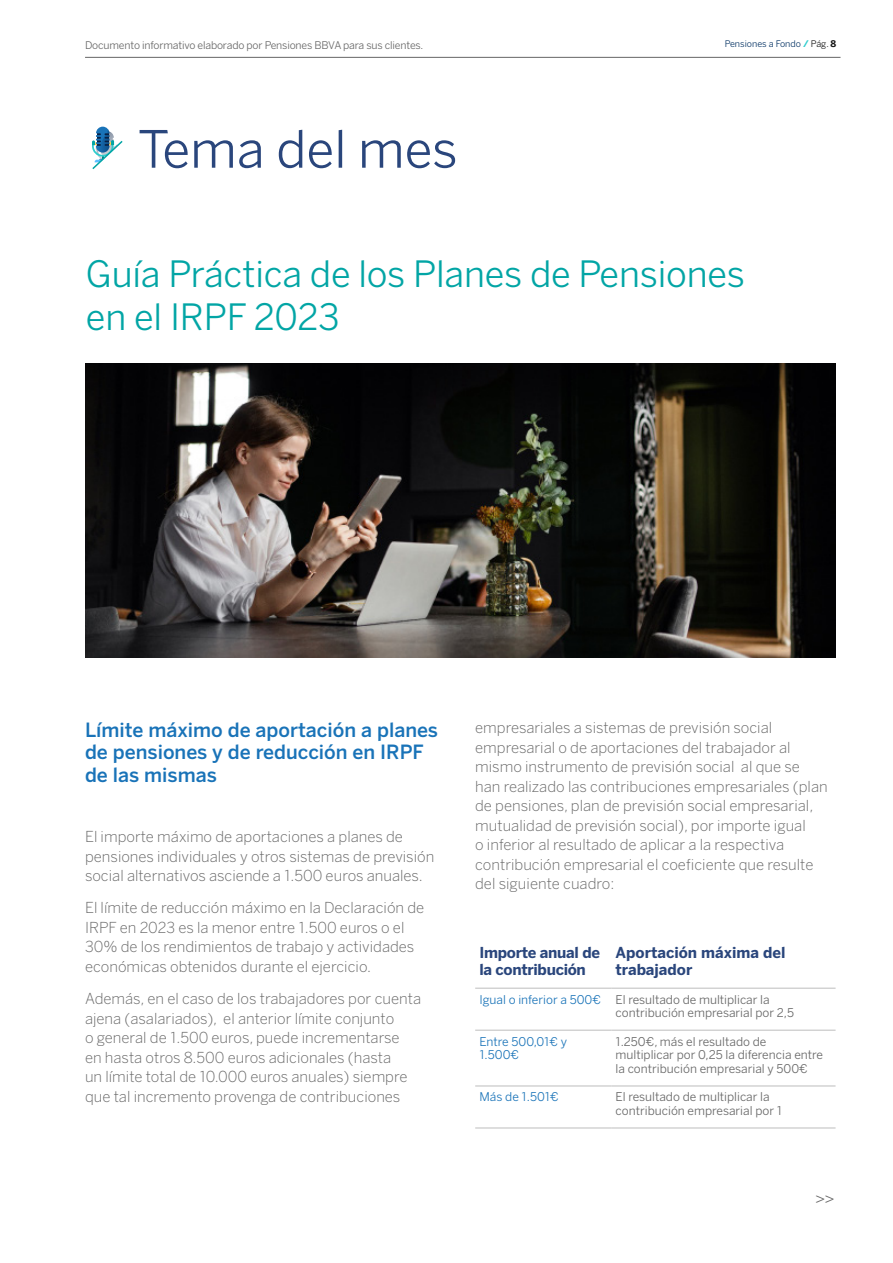
<style>
.page{position:relative;width:893px;height:1263px;background:#fff}
.page>*{position:absolute;margin:0;border:0;box-sizing:border-box;transform-origin:0 0}
.título_sección{font:51px "Benton Sans BBVA";color:#2a467c}
.título_tema{font:36px/43.2px "Benton Sans BBVA";letter-spacing:-.005em;color:#02a5a5}
.Titulo_4{font:500 19.5px/22.5px "Benton Sans BBVA";color:#1973b8}
.t1{font:300 15px/19.5px "Benton Sans BBVA";color:#666}
.t2{font:700 15px/17.2px "Benton Sans BBVA";letter-spacing:-.015em;color:#2a467c}
.t3{font:15px "Benton Sans BBVA";color:#666}
.t4{font:12px/13.8px "Benton Sans BBVA";color:#666}
.t5{font:12px/13.8px "Benton Sans BBVA";color:#1973b8}
.t6{font:10.5px "Benton Sans BBVA";letter-spacing:-.015em;color:#666}
.t7{font:9px "Benton Sans BBVA";color:#043263}
.s1{font-family:"BBVA Benton Sans";font-weight:700;color:#2dcccd}
.s2{color:#121212}
.s3{font-family:"BBVA Benton Sans";font-weight:700;color:#121212}
</style>
<div class="page">
<hr style="left:85px;top:57px;width:755px;height:1px;background:#666">
<svg style="left:92px;top:127px;width:31px;height:43px"></svg>
<hr style="left:475px;top:988px;width:136px;height:1px;background:#bdbdbd">
<hr style="left:611px;top:988px;width:225px;height:1px;background:#bdbdbd">
<hr style="left:475px;top:1030px;width:136px;height:1px;background:#bdbdbd">
<hr style="left:611px;top:1030px;width:225px;height:1px;background:#bdbdbd">
<hr style="left:475px;top:1086px;width:136px;height:1px;background:#bdbdbd">
<hr style="left:611px;top:1086px;width:225px;height:1px;background:#bdbdbd">
<hr style="left:475px;top:1128px;width:136px;height:1px;background:#bdbdbd">
<hr style="left:611px;top:1128px;width:225px;height:1px;background:#bdbdbd">
<img style="left:85px;top:364px;width:751px;height:293px">
<p class="t6" style="left:85px;top:39px;width:340px">Documento informativo elaborado por Pensiones BBVA para sus clientes.</p>
<p class="t7" style="left:725px;top:39px;width:113px">Pensiones a Fondo <span class="s1">/</span> <span class="s2">Pág.</span> <span class="s3">8</span></p>
<p class="título_sección" style="left:138px;top:119px;width:321px">Tema del mes</p>
<p class="título_tema" style="left:86px;top:252px;width:660px">Guía Práctica de los Planes de Pensiones en el IRPF 2023</p>
<p class="Titulo_4" style="left:85px;top:719px;width:355px">Límite máximo de aportación a planes de pensiones y de reducción en IRPF de las mismas</p>
<p class="t1" style="left:85px;top:827px;width:351px">El importe máximo de aportaciones a planes de pensiones individuales y otros sistemas de previsión social alternativos asciende a 1.500 euros anuales.</p>
<p class="t1" style="left:85px;top:898px;width:341px">El límite de reducción máximo en la Declaración de IRPF en 2023 es la menor entre 1.500 euros o el 30% de los rendimientos de trabajo y actividades económicas obtenidos durante el ejercicio.</p>
<p class="t1" style="left:85px;top:989px;width:338px">Además, en el caso de los trabajadores por cuenta ajena (asalariados), el anterior límite conjunto<br>o general de 1.500 euros, puede incrementarse<br>en hasta otros 8.500 euros adicionales (hasta<br>un límite total de 10.000 euros anuales) siempre que tal incremento provenga de contribuciones</p>
<p class="t1" style="left:475px;top:718px;width:354px">empresariales a sistemas de previsión social empresarial o de aportaciones del trabajador al mismo instrumento de previsión social al que se han realizado las contribuciones empresariales (plan de pensiones, plan de previsión social empresarial, mutualidad de previsión social), por importe igual<br>o inferior al resultado de aplicar a la respectiva contribución empresarial el coeficiente que resulte del siguiente cuadro:</p>
<p class="t2" style="left:479px;top:944px;width:122px">Importe anual de la contribución</p>
<p class="t2" style="left:615px;top:944px;width:172px">Aportación máxima del trabajador</p>
<p class="t5" style="left:479px;top:992px;width:123px">Igual o inferior a 500€</p>
<p class="t4" style="left:615px;top:992px;width:180px">El resultado de multiplicar la contribución empresarial por 2,5</p>
<p class="t5" style="left:479px;top:1034px;width:89px">Entre 500,01€ y<br>1.500€</p>
<p class="t4" style="left:615px;top:1034px;width:209px">1.250€, más el resultado de multiplicar por 0,25 la diferencia entre la contribución empresarial y 500€</p>
<p class="t5" style="left:479px;top:1090px;width:81px">Más de 1.501€</p>
<p class="t4" style="left:615px;top:1090px;width:168px">El resultado de multiplicar la contribución empresarial por 1</p>
<p class="t3" style="left:815px;top:1190px;width:20px">&gt;&gt;</p>
</div>
